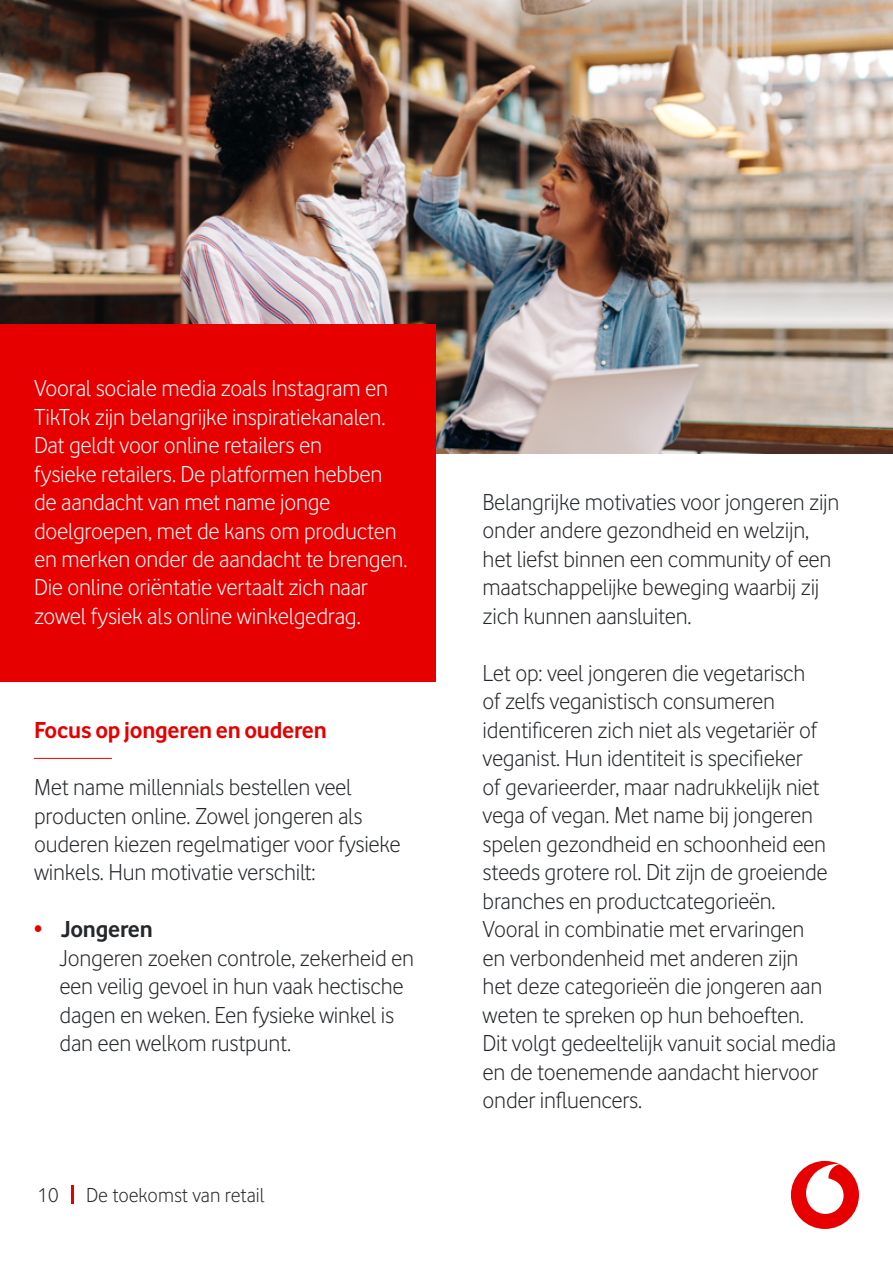
<style>
.page{position:relative;width:893px;height:1263px;background:#fff}
.page>*{position:absolute;margin:0;border:0;box-sizing:border-box;transform-origin:0 0}
.t1{font:300 24px/28.5px "Vodafone";letter-spacing:-.01em;color:#25282b}
.t2{font:300 24px/28.5px "Vodafone";letter-spacing:-.01em;color:#fff}
.t3{font:700 24px "Vodafone";letter-spacing:-.01em;color:#e60000}
.t4{font:300 21px "Vodafone";color:#25282b}
.s1{font-weight:700;color:#e60000}
.s2{font-weight:700}
</style>
<div class="page">
<img style="left:0;top:0;width:893px;height:453px">
<div style="left:0;top:324px;width:436px;height:357px;background:#e60000"></div>
<hr style="left:71px;top:1186px;width:3px;height:18px;background:#e60000">
<hr style="left:34px;top:758px;width:78px;height:1px;background:#e60000">
<div style="left:791px;top:1161px;width:68px;height:68px;background:#e60000;border-radius:50%"></div>
<svg style="left:806px;top:1164px;width:38px;height:50px"></svg>
<p class="t2" style="left:34px;top:373px;width:375px">Vooral sociale media zoals Instagram en TikTok zijn belangrijke inspiratiekanalen.<br>Dat geldt voor online retailers en<br>fysieke retailers. De platformen hebben de aandacht van met name jonge doelgroepen, met de kans om producten en merken onder de aandacht te brengen.<br>Die online oriëntatie vertaalt zich naar zowel fysiek als online winkelgedrag.</p>
<p class="t3" style="left:34px;top:716px;width:294px">Focus op jongeren en ouderen</p>
<p class="t1" style="left:34px;top:772px;width:368px">Met name millennials bestellen veel producten online. Zowel jongeren als ouderen kiezen regelmatiger voor fysieke winkels. Hun motivatie verschilt:</p>
<p class="t1" style="left:60px;top:915px;width:356px;text-indent:-26px"><span class="s1">•</span> <span class="s2">Jongeren<br></span>Jongeren zoeken controle, zekerheid en een veilig gevoel in hun vaak hectische dagen en weken. Een fysieke winkel is dan een welkom rustpunt.</p>
<p class="t4" style="left:37px;top:1182px;width:23px">10</p>
<p class="t4" style="left:86px;top:1182px;width:180px">De toekomst van retail</p>
<p class="t1" style="left:483px;top:487px;width:358px">Belangrijke motivaties voor jongeren zijn onder andere gezondheid en welzijn, het liefst binnen een community of een maatschappelijke beweging waarbij zij zich kunnen aansluiten.</p>
<p class="t1" style="left:483px;top:658px;width:355px">Let op: veel jongeren die vegetarisch<br>of zelfs veganistisch consumeren identificeren zich niet als vegetariër of veganist. Hun identiteit is specifieker<br>of gevarieerder, maar nadrukkelijk niet vega of vegan. Met name bij jongeren spelen gezondheid en schoonheid een steeds grotere rol. Dit zijn de groeiende branches en productcategorieën.<br>Vooral in combinatie met ervaringen<br>en verbondenheid met anderen zijn<br>het deze categorieën die jongeren aan weten te spreken op hun behoeften.<br>Dit volgt gedeeltelijk vanuit social media en de toenemende aandacht hiervoor onder influencers.</p>
</div>
